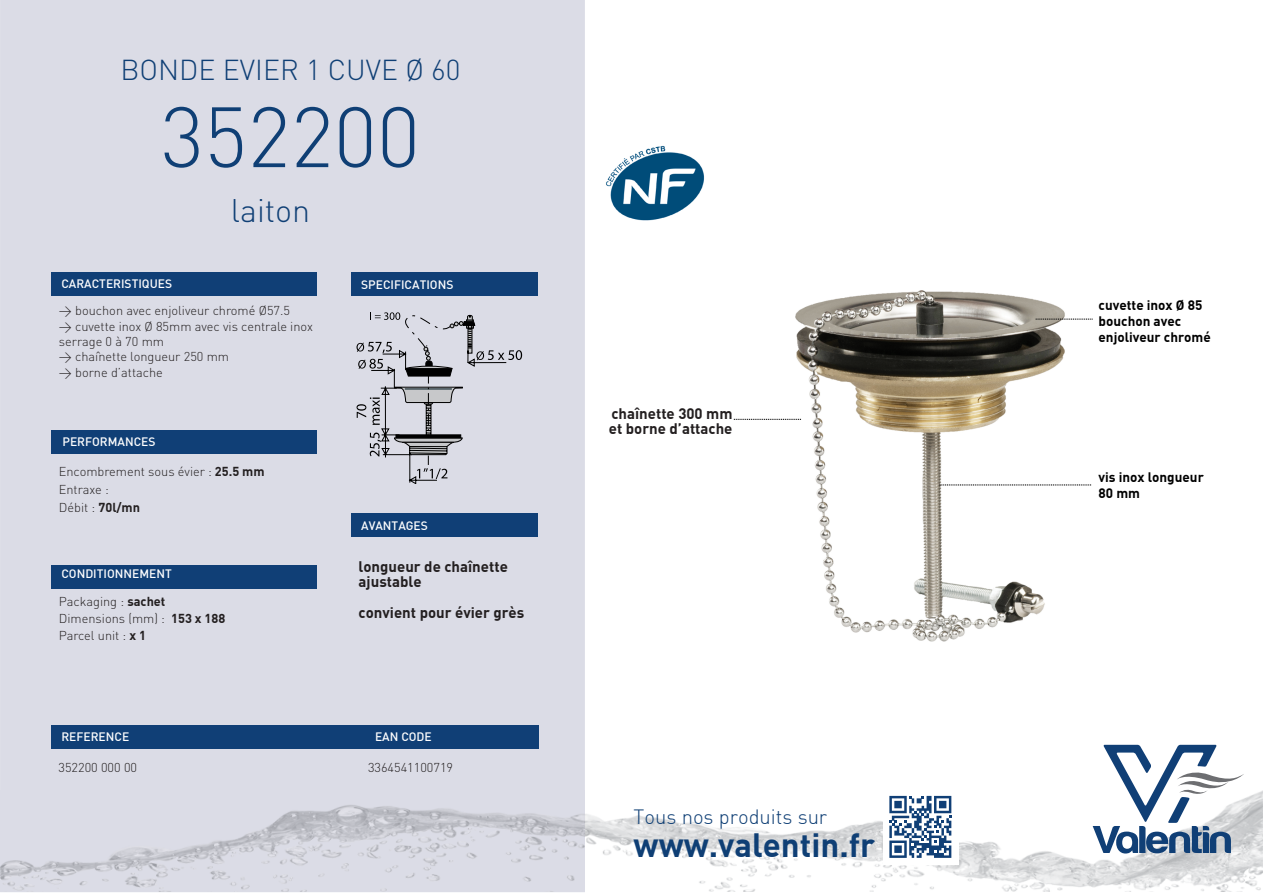
<style>
.page{position:relative;width:1263px;height:893px;background:#fff}
.page>*{position:absolute;margin:0;border:0;box-sizing:border-box;transform-origin:0 0}
.t1{font:300 84px "DIN";color:#0f3f75}
.t2{font:33px "DINBOLD Bold";color:#0f3f75}
.t3{font:300 32.25px "DIN";color:#0f3f75}
.t4{font:300 28.5px "DIN";color:#0f3f75}
.t5{font:20.25px "DINLIGHT Light";color:#0f3f75}
.t6{font:15px/15px "DINBOLD Bold";color:#231f20}
.t7{font:13.5px/16.2px "DINBOLD Bold";color:#000}
.t8{font:300 12.75px/15.3px "DIN";color:#231f20}
.t9{font:12px "DINMEDIUM Medium";color:#fff}
.s1{font-family:"DINBOLD Bold";font-weight:400}
</style>
<div class="page">
<div style="left:0;top:0;width:585px;height:790px;background:#dbdce6"></div>
<img style="left:0;top:790px;width:1263px;height:102px">
<div style="left:51px;top:725px;width:487px;height:23px;background:#103f76"></div>
<div style="left:51px;top:565px;width:265px;height:24px;background:#103f76"></div>
<div style="left:51px;top:430px;width:265px;height:24px;background:#103f76"></div>
<div style="left:51px;top:272px;width:265px;height:24px;background:#103f76"></div>
<div style="left:351px;top:272px;width:186px;height:24px;background:#103f76"></div>
<div style="left:351px;top:513px;width:186px;height:24px;background:#103f76"></div>
<svg style="left:1093px;top:745px;width:151px;height:108px"></svg>
<div style="left:883px;top:789px;width:75px;height:75px;background:#fff"></div>
<svg style="left:889px;top:796px;width:62px;height:62px"></svg>
<svg style="left:356px;top:312px;width:166px;height:171px;background:#c5c6ce"></svg>
<img style="left:606px;top:146px;width:98px;height:75px">
<img style="left:761px;top:290px;width:332px;height:352px">
<svg style="left:734px;top:419px;width:67px;height:1px"></svg>
<svg style="left:1035px;top:319px;width:58px;height:1px"></svg>
<svg style="left:939px;top:485px;width:152px;height:1px"></svg>
<h3 class="t4" style="left:120px;top:52px;width:342px">BONDE EVIER 1 CUVE Ø 60</h3>
<h1 class="t1" style="left:161px;top:85px;width:261px">352200</h1>
<h3 class="t3" style="left:231px;top:191px;width:81px">laiton</h3>
<p class="t9" style="left:61px;top:276px;width:112px">CARACTERISTIQUES</p>
<p class="t8" style="left:59px;top:303px;width:256px">&gt; bouchon avec enjoliveur chromé Ø57.5<br>&gt; cuvette inox Ø 85mm avec vis centrale inox serrage 0 à 70 mm<br>&gt; chaînette longueur 250 mm<br>&gt; borne d’attache</p>
<p class="t9" style="left:62px;top:433px;width:95px">PERFORMANCES</p>
<p class="t8" style="left:59px;top:462px;width:207px;line-height:18.1px">Encombrement sous évier : <span class="s1">25.5 mm<br></span>Entraxe :<br>Débit : <span class="s1">70l/mn</span></p>
<p class="t9" style="left:61px;top:566px;width:112px">CONDITIONNEMENT</p>
<p class="t8" style="left:59px;top:593px;width:168px;line-height:16.6px">Packaging : <span class="s1">sachet<br></span>Dimensions (mm) : <span class="s1">153 x 188<br></span>Parcel unit : <span class="s1">x 1</span></p>
<p class="t9" style="left:361px;top:277px;width:94px">SPECIFICATIONS</p>
<p class="t9" style="left:361px;top:518px;width:68px">AVANTAGES</p>
<p class="t6" style="left:359px;top:558px;width:151px">longueur de chaînette ajustable</p>
<p class="t6" style="left:359px;top:604px;width:167px">convient pour évier grès</p>
<p class="t9" style="left:61px;top:729px;width:69px">REFERENCE</p>
<p class="t9" style="left:375px;top:729px;width:58px">EAN CODE</p>
<p class="t8" style="left:59px;top:760px;width:80px">352200 000 00</p>
<p class="t8" style="left:368px;top:760px;width:87px">3364541100719</p>
<p class="t6" style="left:609px;top:405px;width:125px">chaînette 300 mm et borne d’attache</p>
<h3 class="t5" style="left:634px;top:804px;width:195px">Tous nos produits sur</h3>
<h2 class="t2" style="left:634px;top:823px;width:243px">www.valentin.fr</h2>
<p class="t7" style="left:1098px;top:296px;width:114px">cuvette inox Ø 85 bouchon avec enjoliveur chromé</p>
<p class="t7" style="left:1098px;top:468px;width:107px">vis inox longueur<br>80 mm</p>
</div>
